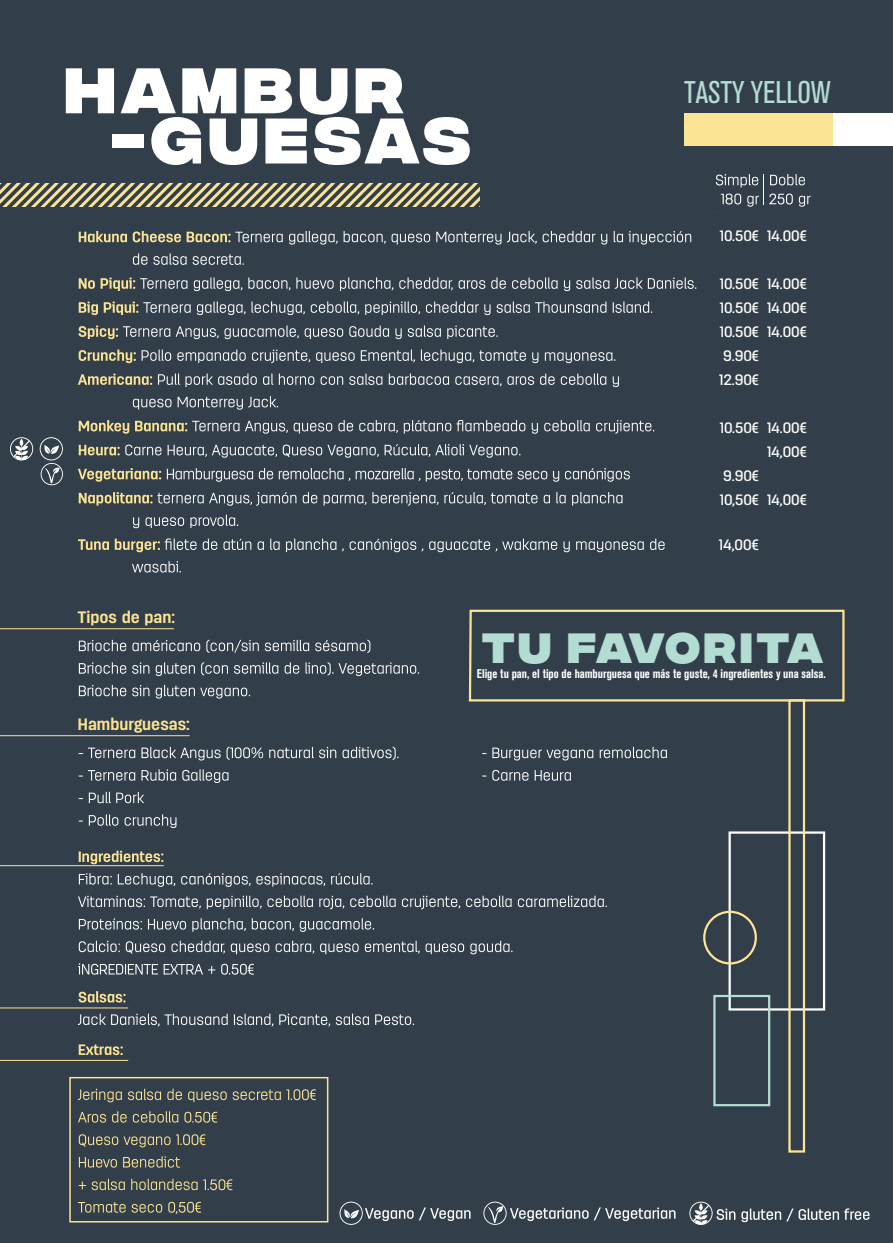
<style>
.page{position:relative;width:893px;height:1243px;background:#fff}
.page>*{position:absolute;margin:0;border:0;box-sizing:border-box;transform-origin:0 0}
.t1{font:800 64.2px/50.2px "Integral CF";letter-spacing:.075em;color:#fff}
.t2{font:800 42.3px "Integral CF";letter-spacing:.04em;color:#b3dcd2}
.t3{font:condensed 31.05px "Akzidenz Grotesk BQ";color:#b3dcd2}
.t4{font:700 16.5px "Antartida";color:#fce495}
.t5{font:500 15px/24px "Antartida";color:#fff;text-align:justify}
.t6{font:700 condensed 12.6px "Akzidenz Grotesk BQ";color:#fff}
</style>
<div class="page">
<div style="left:0;top:0;width:893px;height:1242px;background:#323e49"></div>
<svg style="left:721px;top:193px;width:38px;height:14px"></svg>
<svg style="left:716px;top:174px;width:42px;height:13px"></svg>
<svg style="left:770px;top:174px;width:35px;height:11px"></svg>
<svg style="left:769px;top:193px;width:42px;height:14px"></svg>
<hr style="left:763px;top:174px;width:1px;height:30px;background:#fff">
<hr style="left:0;top:628px;width:174px;height:1px;background:#fce495">
<svg style="left:79px;top:231px;width:612px;height:13px"></svg>
<svg style="left:133px;top:253px;width:111px;height:12px"></svg>
<svg style="left:79px;top:277px;width:617px;height:14px"></svg>
<svg style="left:79px;top:301px;width:573px;height:14px"></svg>
<svg style="left:79px;top:325px;width:419px;height:14px"></svg>
<svg style="left:79px;top:349px;width:57px;height:14px"></svg>
<svg style="left:142px;top:349px;width:473px;height:14px"></svg>
<svg style="left:78px;top:373px;width:74px;height:12px"></svg>
<svg style="left:158px;top:373px;width:461px;height:14px"></svg>
<svg style="left:133px;top:396px;width:145px;height:13px"></svg>
<svg style="left:79px;top:420px;width:575px;height:13px"></svg>
<svg style="left:79px;top:444px;width:441px;height:13px"></svg>
<svg style="left:78px;top:468px;width:83px;height:13px"></svg>
<svg style="left:167px;top:468px;width:463px;height:13px"></svg>
<svg style="left:79px;top:492px;width:543px;height:13px"></svg>
<svg style="left:133px;top:514px;width:105px;height:14px"></svg>
<svg style="left:78px;top:538px;width:587px;height:14px"></svg>
<svg style="left:132px;top:561px;width:49px;height:11px"></svg>
<svg style="left:79px;top:639px;width:291px;height:14px"></svg>
<svg style="left:79px;top:662px;width:340px;height:14px"></svg>
<svg style="left:79px;top:685px;width:171px;height:13px"></svg>
<svg style="left:79px;top:850px;width:84px;height:14px"></svg>
<svg style="left:79px;top:873px;width:294px;height:13px"></svg>
<svg style="left:78px;top:895px;width:529px;height:14px"></svg>
<svg style="left:79px;top:918px;width:295px;height:13px"></svg>
<svg style="left:79px;top:940px;width:434px;height:14px"></svg>
<svg style="left:78px;top:963px;width:176px;height:11px"></svg>
<svg style="left:79px;top:991px;width:47px;height:11px"></svg>
<svg style="left:78px;top:1013px;width:336px;height:13px"></svg>
<svg style="left:79px;top:1044px;width:44px;height:11px"></svg>
<svg style="left:78px;top:1088px;width:238px;height:14px"></svg>
<svg style="left:78px;top:1111px;width:139px;height:11px"></svg>
<svg style="left:79px;top:1134px;width:126px;height:13px"></svg>
<svg style="left:79px;top:1156px;width:101px;height:11px"></svg>
<svg style="left:79px;top:1178px;width:153px;height:12px"></svg>
<svg style="left:78px;top:1201px;width:123px;height:13px"></svg>
<hr style="left:0;top:735px;width:190px;height:1px;background:#fce495">
<hr style="left:0;top:865px;width:164px;height:1px;background:#fce495">
<hr style="left:0;top:1007px;width:128px;height:1px;background:#fce495">
<hr style="left:0;top:1059px;width:128px;height:1px;background:#fce495">
<svg style="left:79px;top:746px;width:320px;height:14px"></svg>
<svg style="left:79px;top:769px;width:149px;height:14px"></svg>
<svg style="left:79px;top:791px;width:65px;height:12px"></svg>
<svg style="left:79px;top:814px;width:97px;height:14px"></svg>
<svg style="left:482px;top:746px;width:185px;height:14px"></svg>
<svg style="left:482px;top:769px;width:89px;height:11px"></svg>
<svg style="left:40px;top:437px;width:23px;height:48px"></svg>
<svg style="left:10px;top:437px;width:23px;height:24px"></svg>
<div style="left:728px;top:831px;width:97px;height:179px;border:2px solid #fff"></div>
<div style="left:713px;top:994px;width:57px;height:112px;border:2px solid #b3dcd2"></div>
<div style="left:788px;top:699px;width:17px;height:453px;border:2px solid #fce495"></div>
<div style="left:703px;top:910px;width:54px;height:54px;border:2px solid #fce495;border-radius:50%"></div>
<svg style="left:0;top:184px;width:479px;height:22px"></svg>
<div style="left:817px;top:113px;width:76px;height:33px;background:#fff"></div>
<div style="left:684px;top:113px;width:149px;height:33px;background:#fce495"></div>
<svg style="left:468px;top:609px;width:377px;height:93px"></svg>
<svg style="left:340px;top:1201px;width:131px;height:23px"></svg>
<svg style="left:483px;top:1201px;width:192px;height:23px"></svg>
<svg style="left:689px;top:1201px;width:180px;height:24px"></svg>
<div style="left:69px;top:1076px;width:259px;height:146px;border:2px solid #fce495"></div>
<h1 class="t1" style="left:110px;top:71px;width:362px;text-indent:-46px">HAMBUR -GUESAS</h1>
<h3 class="t3" style="left:684px;top:74px;width:148px">TASTY YELLOW</h3>
<p class="t4" style="left:78px;top:608px;width:99px">Tipos de pan:</p>
<p class="t5" style="left:720px;top:224px;width:41px">10.50€</p>
<p class="t5" style="left:719px;top:272px;width:41px">10.50€ 10.50€ 10.50€ 9.90€ 12.90€</p>
<p class="t5" style="left:720px;top:416px;width:41px">10.50€</p>
<p class="t5" style="left:720px;top:464px;width:41px">9.90€<br>10,50€</p>
<p class="t5" style="left:719px;top:533px;width:41px">14,00€</p>
<p class="t5" style="left:767px;top:224px;width:41px">14.00€</p>
<p class="t5" style="left:767px;top:272px;width:41px">14.00€ 14.00€ 14.00€</p>
<p class="t5" style="left:767px;top:416px;width:41px">14.00€<br>14,00€</p>
<p class="t5" style="left:767px;top:488px;width:41px">14,00€</p>
<h2 class="t2" style="left:481px;top:623px;width:343px">TU FAVORITA</h2>
<p class="t4" style="left:78px;top:715px;width:113px">Hamburguesas:</p>
<p class="t6" style="left:477px;top:666px;width:350px">Elige tu pan, el tipo de hamburguesa que más te guste, 4 ingredientes y una salsa.</p>
</div>
